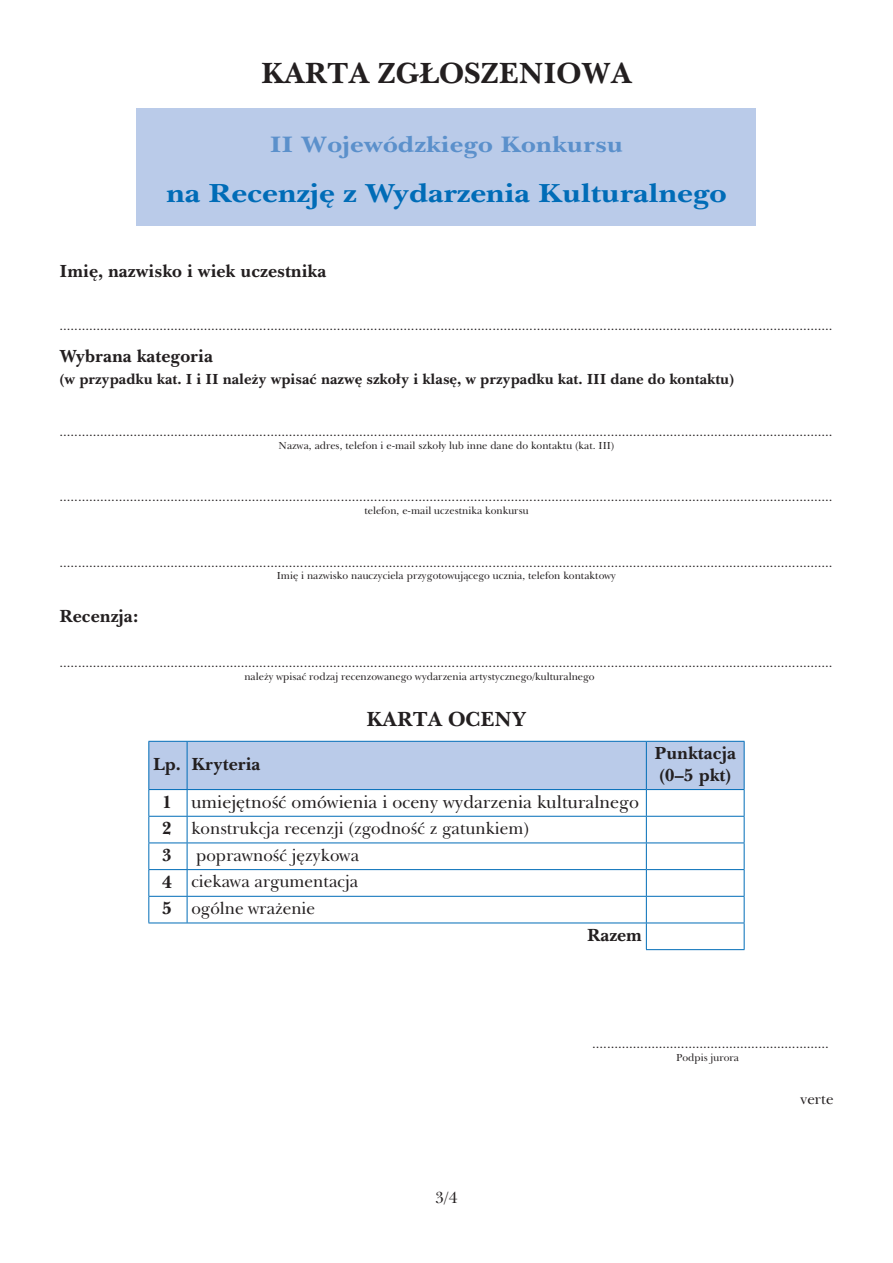
<style>
.page{position:relative;width:893px;height:1263px;background:#fff}
.page>*{position:absolute;margin:0;border:0;box-sizing:border-box;transform-origin:0 0}
.t1{font:700 30px "Baskerville Ibis EE";color:#231f20}
.t2{font:700 26.85px "Baskerville Ibis EE";letter-spacing:-.01em;color:#006cb7;scale:1.18 1}
.t3{font:700 22.95px "Baskerville Ibis EE";color:#5b90cb;scale:1.18 1}
.t4{font:700 21px "Baskerville Ibis EE";color:#231f20}
.t5{font:700 18px/21.6px "Baskerville Ibis EE";color:#231f20}
.t6{font:18px "Baskerville Ibis EE";color:#231f20}
.t7{font:17.25px/26.7px "Baskerville Ibis EE";color:#231f20;text-align:justify}
.t8{font:16.5px "Baskerville Ibis EE";color:#231f20}
.t9{font:700 15px "Baskerville Ibis EE";color:#231f20}
.t10{font:15px "Baskerville Ibis EE";color:#231f20}
.t11{font:13.5px "Baskerville Ibis EE";color:#231f20}
.t12{font:10.5px "Baskerville Ibis EE";color:#231f20}
.s1{font-weight:700}
.s2{font-weight:700;font-size:18px}
</style>
<div class="page">
<div style="left:137px;top:108px;width:619px;height:117px;background:#bacbe9"></div>
<svg style="left:148px;top:741px;width:597px;height:208px"></svg>
<hr style="left:646px;top:949px;width:98px;height:1px;background:#006cb7">
<h1 class="t1" style="left:261px;top:60px;width:372px">KARTA ZGŁOSZENIOWA</h1>
<h3 class="t3" style="left:270px;top:134px;width:301px">II Wojewódzkiego Konkursu</h3>
<h2 class="t2" style="left:166px;top:182px;width:477px">na Recenzję z Wydarzenia Kulturalnego</h2>
<h3 class="t5" style="left:60px;top:262px;width:268px">Imię, nazwisko i wiek uczestnika</h3>
<p class="t11" style="left:60px;top:320px;width:775px">.................................................................................................................................................................................................................</p>
<h3 class="t5" style="left:60px;top:347px;width:155px">Wybrana kategoria</h3>
<p class="t9" style="left:60px;top:372px;width:676px">(w przypadku kat. I i II należy wpisać nazwę szkoły i klasę, w przypadku kat. III dane do kontaktu)</p>
<p class="t11" style="left:60px;top:426px;width:775px">.................................................................................................................................................................................................................</p>
<p class="t12" style="left:279px;top:441px;width:337px">Nazwa, adres, telefon i e-mail szkoły lub inne dane do kontaktu (kat. III)</p>
<p class="t11" style="left:60px;top:491px;width:775px">.................................................................................................................................................................................................................</p>
<p class="t12" style="left:364px;top:506px;width:166px">telefon, e-mail uczestnika konkursu</p>
<p class="t11" style="left:60px;top:557px;width:775px">.................................................................................................................................................................................................................</p>
<p class="t12" style="left:277px;top:571px;width:341px">Imię i nazwisko nauczyciela przygotowującego ucznia, telefon kontaktowy</p>
<h3 class="t5" style="left:60px;top:608px;width:81px">Recenzja:</h3>
<p class="t11" style="left:60px;top:658px;width:775px">.................................................................................................................................................................................................................</p>
<p class="t12" style="left:244px;top:672px;width:352px">należy wpisać rodzaj recenzowanego wydarzenia artystycznego/kulturalnego</p>
<h3 class="t4" style="left:366px;top:710px;width:162px">KARTA OCENY</h3>
<h3 class="t5" style="left:153px;top:756px;width:109px">Lp. Kryteria</h3>
<h3 class="t5" style="left:654px;top:745px;width:83px">Punktacja (0–5 pkt)</h3>
<h3 class="t6" style="left:162px;top:795px;width:478px"><span class="s1">1</span> umiejętność omówienia i oceny wydarzenia kulturalnego</h3>
<p class="t7" style="left:162px;top:817px;width:368px"><span class="s2">2</span> konstrukcja recenzji (zgodność z gatunkiem)</p>
<h3 class="t5" style="left:162px;top:847px;width:11px">3</h3>
<p class="t7" style="left:162px;top:844px;width:199px;text-indent:34px">poprawność językowa <span class="s2">4</span> ciekawa argumentacja <span class="s2">5</span> ogólne wrażenie</p>
<h3 class="t5" style="left:587px;top:927px;width:56px">Razem</h3>
<p class="t8" style="left:435px;top:1191px;width:24px">3/4</p>
<p class="t11" style="left:592px;top:1038px;width:238px">................................................................</p>
<p class="t12" style="left:676px;top:1053px;width:65px">Podpis jurora</p>
<p class="t10" style="left:800px;top:1093px;width:35px">verte</p>
</div>
